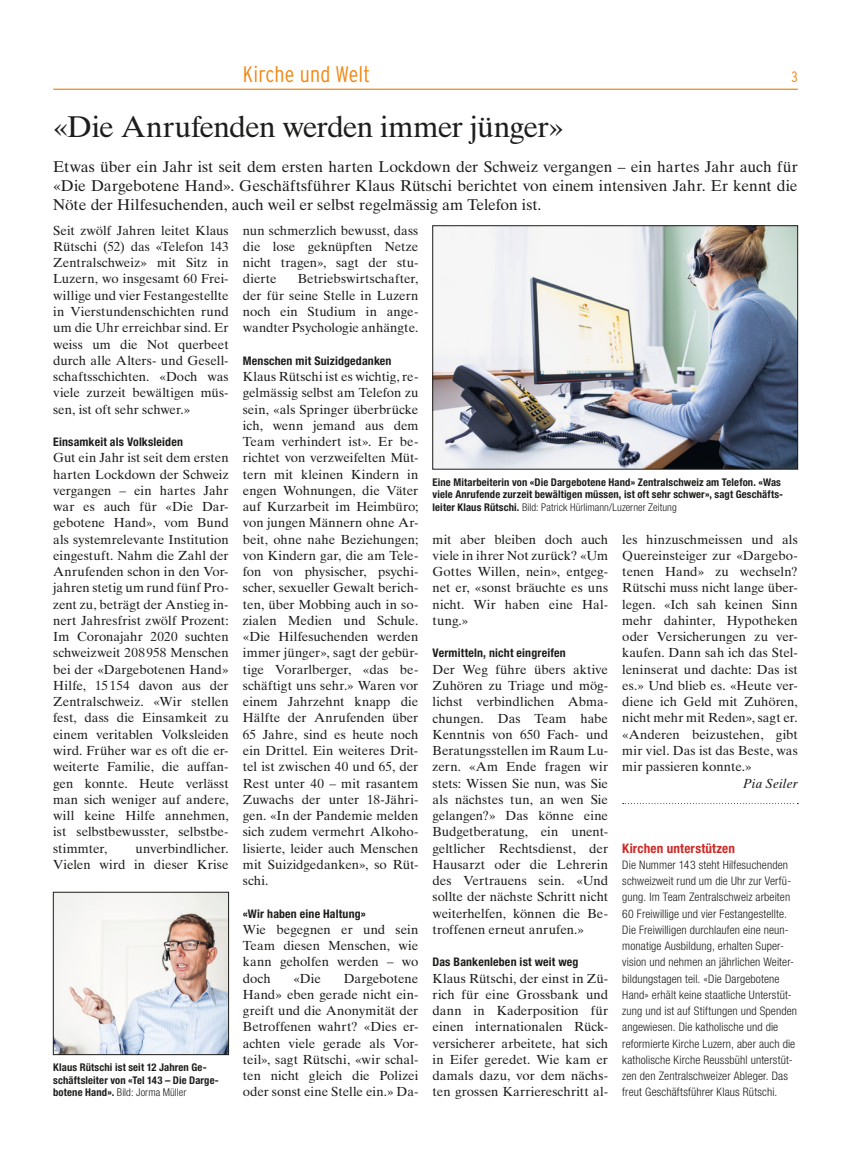
<style>
.page{position:relative;width:851px;height:1170px;background:#fff}
.page>*{position:absolute;margin:0;border:0;box-sizing:border-box;transform-origin:0 0}
.t1{font:30px "Times Ten LT Std";letter-spacing:-.035em;color:#1d1d1b}
.t2{font:300 condensed 22.5px "Interstate";letter-spacing:.01em;color:#f18816}
.t3{font:15.62px/18.8px "Times Ten LT Std";letter-spacing:-.005em;color:#1d1d1b;text-align:justify}
.t4{font:300 condensed 15px "Interstate";color:#f18816}
.t5{font:13.12px/16.2px "Times Ten LT Std";color:#1d1d1b;text-align:justify}
.t6{font:700 condensed 13.12px "Helvetica Neue LT Std";letter-spacing:.015em;color:#cf2926}
.t7{font:italic 13.12px "Times Ten LT Std";letter-spacing:.02em;color:#1d1d1b}
.t8{font:700 condensed 11.88px "Helvetica Neue LT Std";letter-spacing:.015em;color:#1d1d1b}
.t9{font:300 condensed 11.75px/16.2px "Helvetica Neue LT Std";letter-spacing:.01em;color:#1d1d1b}
.t10{font:700 condensed 10.62px/12.8px "Helvetica Neue LT Std";letter-spacing:.01em;color:#1d1d1b}
.s1{font-weight:300}
</style>
<div class="page">
<hr style="left:53px;top:89px;width:744px;height:1px;background:#f18816">
<img style="left:434px;top:227px;width:361px;height:240px">
<div style="left:432px;top:225px;width:365px;height:244px;border:1px solid #1d1d1b"></div>
<img style="left:55px;top:894px;width:172px;height:158px">
<div style="left:53px;top:892px;width:176px;height:162px;border:1px solid #1d1d1b"></div>
<svg style="left:622px;top:803px;width:176px;height:1px"></svg>
<h2 class="t2" style="left:243px;top:66px;width:129px">Kirche und Welt</h2>
<p class="t4" style="left:791px;top:71px;width:8px">3</p>
<h1 class="t1" style="left:53px;top:116px;width:512px">«Die Anrufenden werden immer jünger»</h1>
<p class="t3" style="left:53px;top:159px;width:746px">Etwas über ein Jahr ist seit dem ersten harten Lockdown der Schweiz vergangen – ein hartes Jahr auch für «Die Dargebotene Hand». Geschäftsführer Klaus Rütschi berichtet von einem intensiven Jahr. Er kennt die Nöte der Hilfesuchenden, auch weil er selbst regelmässig am Telefon ist.</p>
<p class="t5" style="left:53px;top:223px;width:177px">Seit zwölf Jahren leitet Klaus Rütschi (52) das «Telefon 143<br>Zentralschweiz» mit Sitz in Luzern, wo insgesamt 60 Frei&shy;willige und vier Festangestellte in Vierstundenschichten rund um die Uhr erreichbar sind. Er weiss um die Not querbeet durch alle Alters- und Gesell&shy;schaftsschichten. «Doch was viele zurzeit bewältigen müs&shy;sen, ist oft sehr schwer.»</p>
<p class="t8" style="left:53px;top:437px;width:131px">Einsamkeit als Volksleiden</p>
<p class="t5" style="left:53px;top:451px;width:177px">Gut ein Jahr ist seit dem ersten harten Lockdown der Schweiz vergangen – ein hartes Jahr war es auch für «Die Dar&shy;gebotene Hand», vom Bund als systemrelevante Institution eingestuft. Nahm die Zahl der Anrufenden schon in den Vor&shy;jahren stetig um rund fünf Pro&shy;zent zu, beträgt der Anstieg in&shy;nert Jahresfrist zwölf Prozent:<br>Im Coronajahr 2020 suchten schweizweit 208 958 Menschen bei der «Dargebotenen Hand» Hilfe, 15 154 davon aus der Zentralschweiz. «Wir stellen fest, dass die Einsamkeit zu einem veritablen Volksleiden wird. Früher war es oft die er&shy;weiterte Familie, die auffan&shy;gen konnte. Heute verlässt man sich weniger auf andere, will keine Hilfe annehmen, ist selbstbewusster, selbstbe&shy;stimmter,</p>
<p class="t5" style="left:243px;top:223px;width:177px">nun schmerzlich bewusst, dass die lose geknüpften Netze nicht tragen», sagt der stu&shy;dierte</p>
<p class="t5" style="left:243px;top:272px;width:177px;text-indent:55px">Betriebswirtschafter, der für seine Stelle in Luzern noch ein Studium in ange&shy;wandter Psychologie anhängte.</p>
<p class="t8" style="left:243px;top:356px;width:150px">Menschen mit Suizidgedanken</p>
<p class="t5" style="left:243px;top:370px;width:177px">Klaus Rütschi ist es wichtig, re&shy;gelmässig selbst am Telefon zu sein, «als Springer überbrücke ich, wenn jemand aus dem Team verhindert ist». Er be&shy;richtet von verzweifelten Müt&shy;tern mit kleinen Kindern in engen Wohnungen, die Väter auf Kurzarbeit im Heimbüro; von jungen Männern ohne Ar&shy;beit, ohne nahe Beziehungen; von Kindern gar, die am Tele&shy;fon von physischer, psychi&shy;scher, sexueller Gewalt berich&shy;ten, über Mobbing auch in so&shy;zialen Medien und Schule. «Die Hilfesuchenden werden immer jünger», sagt der gebür&shy;tige Vorarlberger, «das be&shy;schäftigt uns sehr.» Waren vor einem Jahrzehnt knapp die Hälfte der Anrufenden über 65 Jahre, sind es heute noch ein Drittel. Ein weiteres Drit&shy;tel ist zwischen 40 und 65, der Rest unter 40 – mit rasantem Zuwachs der unter 18-Jähri&shy;gen. «In der Pandemie melden sich zudem vermehrt Alkoho&shy;lisierte, leider auch Menschen mit Suizidgedanken», so Rüt&shy;schi.</p>
<p class="t8" style="left:243px;top:909px;width:124px">«Wir haben eine Haltung»</p>
<p class="t5" style="left:243px;top:922px;width:177px">Wie begegnen er und sein Team diesen Menschen, wie kann geholfen werden – wo doch</p>
<p class="t10" style="left:432px;top:476px;width:352px">Eine Mitarbeiterin von «Die Dargebotene Hand» Zentralschweiz am Telefon. «Was viele Anrufende zurzeit bewältigen müssen, ist oft sehr schwer», sagt Geschäfts&shy;leiter Klaus Rütschi. <span class="s1">Bild: Patrick Hürlimann/Luzerner Zeitung</span></p>
<p class="t5" style="left:622px;top:532px;width:177px">les hinzuschmeissen und als Quereinsteiger zur «Dargebo&shy;tenen Hand» zu wechseln?<br>Rütschi muss nicht lange über&shy;legen. «Ich sah keinen Sinn mehr dahinter, Hypotheken oder Versicherungen zu ver&shy;kaufen. Dann sah ich das Stel&shy;leninserat und dachte: Das ist es.» Und blieb es. «Heute ver&shy;diene ich Geld mit Zuhören, nicht mehr mit Reden», sagt er. «Anderen beizustehen, gibt mir viel. Das ist das Beste, was mir passieren konnte.»</p>
<p class="t7" style="left:742px;top:775px;width:56px">Pia Seiler</p>
<p class="t5" style="left:432px;top:532px;width:177px">mit aber bleiben doch auch viele in ihrer Not zurück? «Um Gottes Willen, nein», entgeg&shy;net er, «sonst bräuchte es uns nicht. Wir haben eine Hal&shy;tung.»</p>
<p class="t8" style="left:432px;top:649px;width:135px">Vermitteln, nicht eingreifen</p>
<p class="t5" style="left:432px;top:662px;width:177px">Der Weg führe übers aktive Zuhören zu Triage und mög&shy;lichst verbindlichen Abma&shy;chungen. Das Team habe Kenntnis von 650 Fach- und Beratungsstellen im Raum Lu&shy;zern. «Am Ende fragen wir stets: Wissen Sie nun, was Sie als nächstes tun, an wen Sie gelangen?» Das könne eine Budgetberatung, ein unent&shy;geltlicher Rechtsdienst, der Hausarzt oder die Lehrerin des Vertrauens sein. «Und sollte der nächste Schritt nicht weiterhelfen, können die Be&shy;troffenen erneut anrufen.»</p>
<p class="t8" style="left:432px;top:957px;width:147px">Das Bankenleben ist weit weg</p>
<p class="t5" style="left:432px;top:971px;width:177px">Klaus Rütschi, der einst in Zü&shy;rich für eine Grossbank und dann in Kaderposition für einen internationalen Rück&shy;versicherer arbeitete, hat sich in Eifer geredet. Wie kam er damals dazu, vor dem nächs&shy;ten grossen Karriereschritt al-</p>
<p class="t6" style="left:622px;top:843px;width:114px">Kirchen unterstützen</p>
<p class="t9" style="left:622px;top:857px;width:176px">Die Nummer 143 steht Hilfesuchenden schweizweit rund um die Uhr zur Verfü&shy;gung. Im Team Zentralschweiz arbeiten 60 Freiwillige und vier Festangestellte.<br>Die Freiwilligen durchlaufen eine neun&shy;monatige Ausbildung, erhalten Super&shy;vision und nehmen an jährlichen Weiter&shy;bildungstagen teil. «Die Dargebotene Hand» erhält keine staatliche Unterstüt&shy;zung und ist auf Stiftungen und Spenden angewiesen. Die katholische und die reformierte Kirche Luzern, aber auch die katholische Kirche Reussbühl unterstüt&shy;zen den Zentralschweizer Ableger. Das freut Geschäftsführer Klaus Rütschi.</p>
<p class="t5" style="left:53px;top:841px;width:177px;text-align:right">unverbindlicher.<br>Vielen wird in dieser Krise</p>
<p class="t5" style="left:243px;top:971px;width:177px;text-indent:101px">Dargebotene Hand» eben gerade nicht ein&shy;greift und die Anonymität der Betroffe nen wahrt? «Dies er&shy;achten viele gerade als Vor&shy;teil», sagt Rütschi, «wir schal&shy;ten nicht gleich die Polizei oder sonst eine Stelle ein.» Da-</p>
<p class="t5" style="left:293px;top:971px;width:29px">«Die</p>
<p class="t10" style="left:53px;top:1061px;width:167px">Klaus Rütschi ist seit 12 Jahren Ge&shy;schäftsleiter von «Tel 143 – Die Darge&shy;botene Hand». <span class="s1">Bild: Jorma Müller</span></p>
</div>
